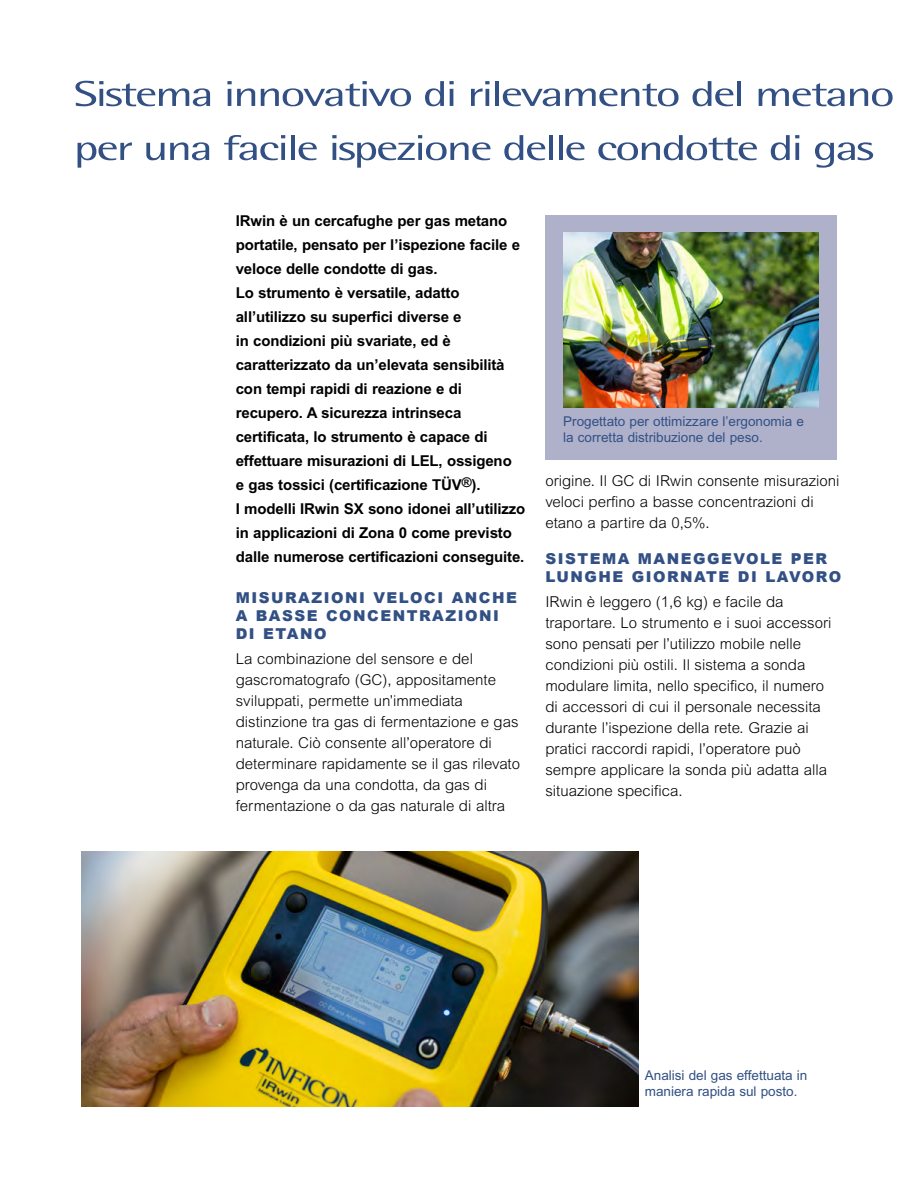
<style>
.page{position:relative;width:918px;height:1188px;background:#fff}
.page>*{position:absolute;margin:0;border:0;box-sizing:border-box;transform-origin:0 0}
.t1{font:36px/54px "Rotis Semi Sans Std";letter-spacing:-.05em;color:#325084;scale:1.4 1}
.t2{font:300 15px/21px "Arial MT Std";color:#000}
.t3{font:700 15px/24px "Arial MT Std";letter-spacing:-.01em;color:#000}
.t4{font:900 15px/18px "Arial";letter-spacing:.1em;color:#325084}
.t5{font:13.5px/16.5px "Arial MT Std";color:#325084}
</style>
<div class="page">
<div style="left:545px;top:215px;width:292px;height:245px;background:#afb1cb"></div>
<img style="left:81px;top:851px;width:557px;height:256px">
<img style="left:563px;top:233px;width:256px;height:174px">
<h1 class="t1" style="left:74px;top:67px;width:588px">Sistema innovativo di rilevamento del metano per una facile ispezione delle condotte di gas</h1>
<p class="t3" style="left:236px;top:209px;width:291px">IRwin è un cercafughe per gas metano portatile, pensato per l’ispezione facile e veloce delle condotte di gas.<br>Lo strumento è versatile, adatto all’utilizzo su superfici diverse e<br>in condizioni più svariate, ed è caratterizzato da un’elevata sensibilità con tempi rapidi di reazione e di recupero. A sicurezza intrinseca certificata, lo strumento è capace di effettuare misurazioni di LEL, ossigeno<br>e gas tossici (certificazione TÜV<sup>®</sup>).<br>I modelli IRwin SX sono idonei all’utilizzo in applicazioni di Zona 0 come previsto dalle numerose certificazioni conseguite.</p>
<p class="t4" style="left:236px;top:588px;width:283px">MISURAZIONI VELOCI ANCHE<br>A BASSE CONCENTRAZIONI<br>DI ETANO</p>
<p class="t2" style="left:236px;top:648px;width:286px">La combinazione del sensore e del gascromatografo (GC), appositamente sviluppati, permette un’immediata distinzione tra gas di fermentazione e gas naturale. Ciò consente all’operatore di determinare rapidamente se il gas rilevato provenga da una condotta, da gas di fermentazione o da gas naturale di altra</p>
<p class="t5" style="left:563px;top:413px;width:242px">Progettato per ottimizzare l’ergonomia e la corretta distribuzione del peso.</p>
<p class="t2" style="left:545px;top:470px;width:296px">origine. Il GC di IRwin consente misurazioni veloci perfino a basse concentrazioni di etano a partire da 0,5%.</p>
<p class="t4" style="left:545px;top:549px;width:297px">SISTEMA MANEGGEVOLE PER<br>LUNGHE GIORNATE DI LAVORO</p>
<p class="t2" style="left:545px;top:591px;width:288px">IRwin è leggero (1,6 kg) e facile da traportare. Lo strumento e i suoi accessori sono pensati per l’utilizzo mobile nelle condizioni più ostili. Il sistema a sonda modulare limita, nello specifico, il numero di accessori di cui il personale necessita durante l’ispezione della rete. Grazie ai pratici raccordi rapidi, l’operatore può sempre applicare la sonda più adatta alla situazione specifica.</p>
<p class="t5" style="left:645px;top:1067px;width:164px">Analisi del gas effettuata in maniera rapida sul posto.</p>
</div>
